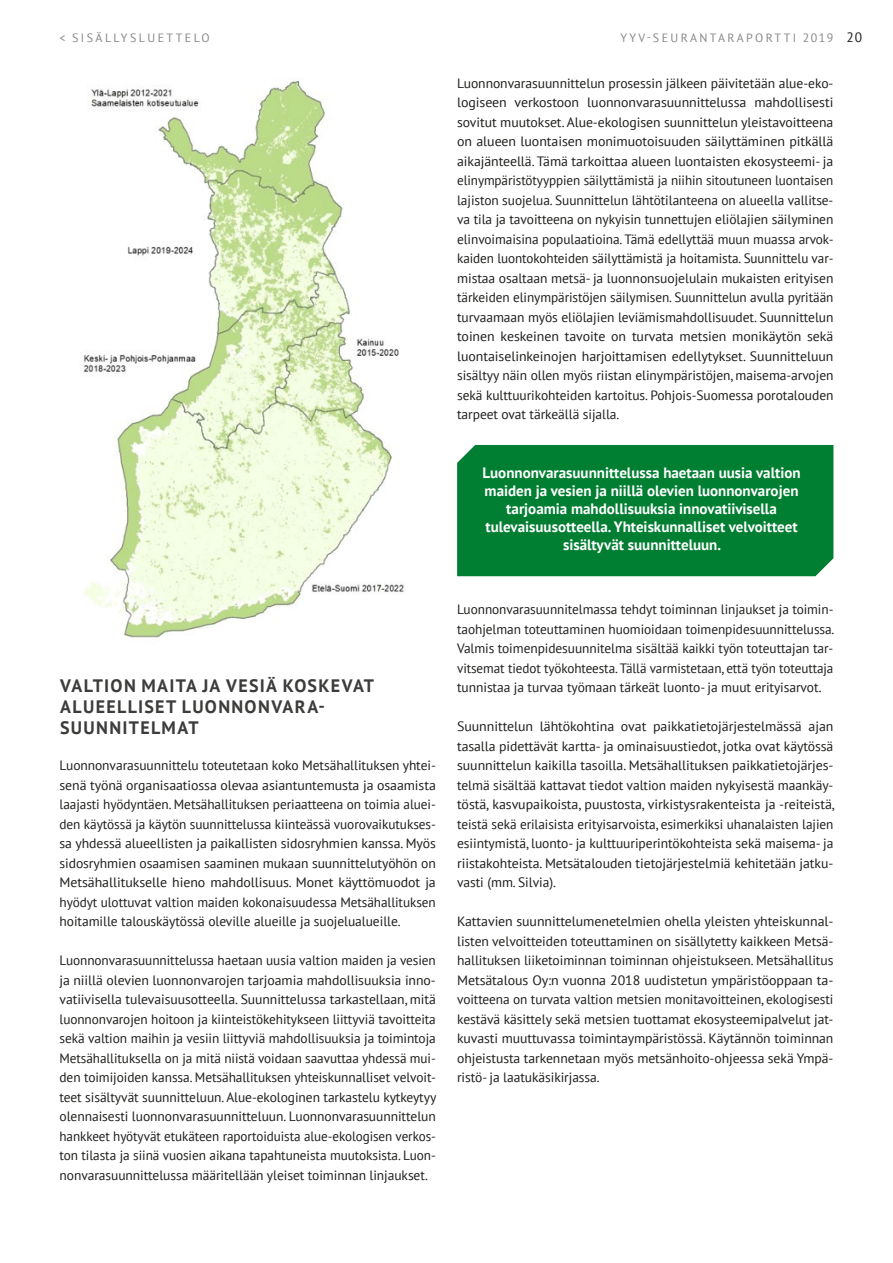
<style>
.page{position:relative;width:893px;height:1263px;background:#fff}
.page>*{position:absolute;margin:0;border:0;box-sizing:border-box;transform-origin:0 0}
.t1{font:700 18px/21px "PT Sans";letter-spacing:.07em;color:#3c3c3b}
.t2{font:700 15px/18px "PT Sans";color:#fff;text-align:center}
.t3{font:13.5px/19.5px "PT Sans";letter-spacing:-.005em;color:#1d1d1b;text-align:justify}
.t4{font:12px "PT Sans";letter-spacing:.2em;color:#878787}
.s1{font-size:13.5px;color:#1d1d1b}
</style>
<div class="page">
<img style="left:83px;top:80px;width:321px;height:558px">
<div style="left:457px;top:445px;width:376px;height:131px;background:#007e31"></div>
<p class="t4" style="left:60px;top:30px;width:152px">&lt; SISÄLLYSLUETTELO</p>
<p class="t4" style="left:620px;top:30px;width:243px">YYV-SEURANTARAPORTTI 2019 <span class="s1">20</span></p>
<p class="t3" style="left:457px;top:73px;width:378px">Luonnonvarasuunnittelun prosessin jälkeen päivitetään alue-eko&shy;logiseen verkostoon luonnonvarasuunnittelussa mahdollisesti sovitut muutokset. Alue-ekologisen suunnittelun yleistavoitteena on alueen luontaisen monimuotoisuuden säilyttäminen pitkällä aikajänteellä. Tämä tarkoittaa alueen luontaisten ekosysteemi- ja elinympäristötyyppien säilyttämistä ja niihin sitoutuneen luontaisen lajiston suojelua. Suunnittelun lähtötilanteena on alueella vallitse&shy;va tila ja tavoitteena on nykyisin tunnettujen eliölajien säilyminen elinvoimaisina populaatioina. Tämä edellyttää muun muassa arvok&shy;kaiden luontokohteiden säilyttämistä ja hoitamista. Suunnittelu var&shy;mistaa osaltaan metsä- ja luonnonsuojelulain mukaisten erityisen tärkeiden elinympäristöjen säilymisen. Suunnittelun avulla pyritään turvaamaan myös eliölajien leviämismahdollisuudet. Suunnittelun toinen keskeinen tavoite on turvata metsien monikäytön sekä luontaiselinkeinojen harjoittamisen edellytykset. Suunnitteluun sisältyy näin ollen myös riistan elinympäristöjen, maisema-arvojen sekä kulttuurikohteiden kartoitus. Pohjois-Suomessa porotalouden tarpeet ovat tärkeällä sijalla.</p>
<p class="t1" style="left:60px;top:675px;width:315px">VALTION MAITA JA VESIÄ KOSKEVAT<br>ALUEELLISET LUONNONVARA-<br>SUUNNITELMAT</p>
<p class="t3" style="left:60px;top:755px;width:378px">Luonnonvarasuunnittelu toteutetaan koko Metsähallituksen yhtei&shy;senä työnä organisaatiossa olevaa asiantuntemusta ja osaamista laajasti hyödyntäen. Metsähallituksen periaatteena on toimia aluei&shy;den käytössä ja käytön suunnittelussa kiinteässä vuorovaikutukses&shy;sa yhdessä alueellisten ja paikallisten sidosryhmien kanssa. Myös sidosryhmien osaamisen saaminen mukaan suunnittelutyöhön on Metsähallitukselle hieno mahdollisuus. Monet käyttömuodot ja hyödyt ulottuvat valtion maiden kokonaisuudessa Metsähallituksen hoitamille talouskäytössä oleville alueille ja suojelualueille.</p>
<p class="t3" style="left:60px;top:950px;width:378px">Luonnonvarasuunnittelussa haetaan uusia valtion maiden ja vesien ja niillä olevien luonnonvarojen tarjoamia mahdollisuuksia inno&shy;vatiivisella tulevaisuusotteella. Suunnittelussa tarkastellaan, mitä luonnonvarojen hoitoon ja kiinteistökehitykseen liittyviä tavoitteita sekä valtion maihin ja vesiin liittyviä mahdollisuuksia ja toimintoja Metsähallituksella on ja mitä niistä voidaan saavuttaa yhdessä mui&shy;den toimijoiden kanssa. Metsähallituksen yhteiskunnalliset velvoit&shy;teet sisältyvät suunnitteluun. Alue-ekologinen tarkastelu kytkeytyy olennaisesti luonnonvarasuunnitteluun. Luonnonvarasuunnittelun hankkeet hyötyvät etukäteen raportoiduista alue-ekologisen verkos&shy;ton tilasta ja siinä vuosien aikana tapahtuneista muutoksista. Luon&shy;nonvarasuunnittelussa määritellään yleiset toiminnan linjaukset.</p>
<p class="t2" style="left:482px;top:463px;width:320px">Luonnonvarasuunnittelussa haetaan uusia valtion maiden ja vesien ja niillä olevien luonnonvarojen tarjoamia mahdollisuuksia innovatiivisella tulevaisuusotteella. Yhteiskunnalliset velvoitteet sisältyvät suunnitteluun.</p>
<p class="t3" style="left:457px;top:599px;width:379px">Luonnonvarasuunnitelmassa tehdyt toiminnan linjaukset ja toimin&shy;taohjelman toteuttaminen huomioidaan toimenpidesuunnittelussa.<br>Valmis toimenpidesuunnitelma sisältää kaikki työn toteuttajan tar&shy;vitsemat tiedot työkohteesta. Tällä varmistetaan, että työn toteuttaja tunnistaa ja turvaa työmaan tärkeät luonto- ja muut erityisarvot.</p>
<p class="t3" style="left:457px;top:716px;width:379px">Suunnittelun lähtökohtina ovat paikkatietojärjestelmässä ajan tasalla pidettävät kartta- ja ominaisuustiedot, jotka ovat käytössä suunnittelun kaikilla tasoilla. Metsähallituksen paikkatietojärjes&shy;telmä sisältää kattavat tiedot valtion maiden nykyisestä maankäy&shy;töstä, kasvupaikoista, puustosta, virkistysrakenteista ja -reiteistä, teistä sekä erilaisista erityisarvoista, esimerkiksi uhanalaisten lajien esiintymistä, luonto- ja kulttuuriperintökohteista sekä maisema- ja riistakohteista. Metsätalouden tietojärjestelmiä kehitetään jatku&shy;vasti (mm. Silvia).</p>
<p class="t3" style="left:457px;top:911px;width:378px">Kattavien suunnittelumenetelmien ohella yleisten yhteiskunnal&shy;listen velvoitteiden toteuttaminen on sisällytetty kaikkeen Metsä&shy;hallituksen liiketoiminnan toiminnan ohjeistukseen. Metsähallitus Metsätalous Oy:n vuonna 2018 uudistetun ympäristöoppaan ta&shy;voitteena on turvata valtion metsien monitavoitteinen, ekologisesti kestävä käsittely sekä metsien tuottamat ekosysteemipalvelut jat&shy;kuvasti muuttuvassa toimintaympäristössä. Käytännön toiminnan ohjeistusta tarkennetaan myös metsänhoito-ohjeessa sekä Ympä&shy;ristö- ja laatukäsikirjassa.</p>
</div>
